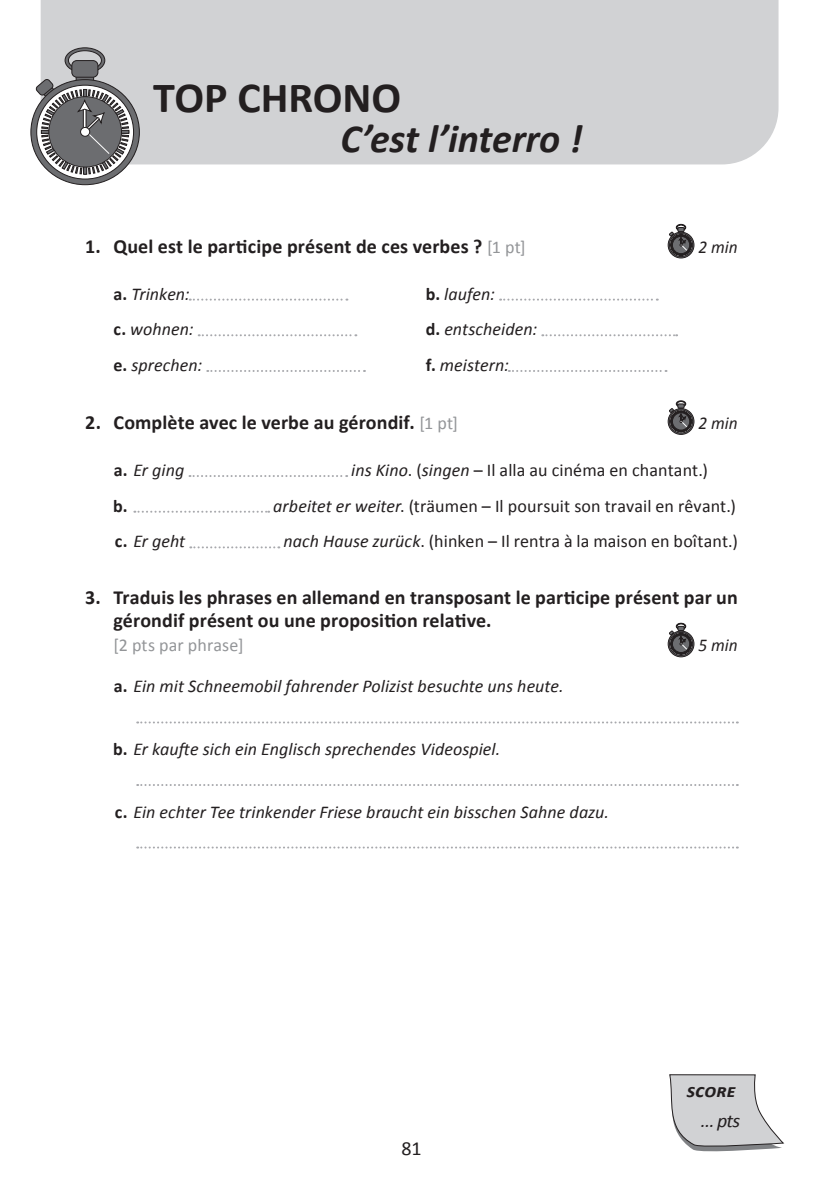
<style>
.page{position:relative;width:823px;height:1191px;background:#fff}
.page>*{position:absolute;margin:0;border:0;box-sizing:border-box;transform-origin:0 0}
.t1{font:700 43.2px "Calibri";letter-spacing:-.005em;color:#231f20}
.t2{font:italic 700 40px "Calibri";letter-spacing:-.005em;color:#231f20}
.t3{font:700 20px/23px "Calibri";letter-spacing:.005em;color:#231f20}
.t4{font:20px "Calibri";color:#231f20}
.t5{font:italic 700 19px "Calibri";color:#231f20;scale:1.05 1}
.t6{font:italic 19px "Calibri";color:#231f20;scale:1.05 1}
.t7{font:italic 18px "Calibri";color:#231f20}
.t8{font:18px "Calibri";letter-spacing:.005em;color:#231f20}
.t9{font:18px "Calibri";letter-spacing:.01em;color:#939598}
.t10{font:italic 18px "Calibri";color:#231f20;scale:.96 1}
.t11{font:700 18px "Calibri";color:#231f20}
.s1{font-weight:400;font-size:18px;color:#939598}
.s2{font-weight:700;font-style:normal}
.s3{font-style:italic}
</style>
<div class="page">
<div style="left:41px;top:0;width:737px;height:164px;background:#d1d2d4"></div>
<svg style="left:31px;top:80px;width:108px;height:105px"></svg>
<svg style="left:37px;top:85px;width:96px;height:94px"></svg>
<svg style="left:35px;top:47px;width:94px;height:127px;background:#8f8f91"></svg>
<div style="left:80px;top:127px;width:10px;height:9px;background:#fff;border-radius:50%"></div>
<div style="left:80px;top:127px;width:10px;height:9px;border:1px solid #231f20;border-radius:50%"></div>
<svg style="left:669px;top:1074px;width:113px;height:78px"></svg>
<svg style="left:190px;top:298px;width:157px;height:2px"></svg>
<svg style="left:500px;top:298px;width:157px;height:2px"></svg>
<svg style="left:198px;top:334px;width:158px;height:2px"></svg>
<svg style="left:542px;top:334px;width:134px;height:2px"></svg>
<svg style="left:207px;top:370px;width:158px;height:2px"></svg>
<svg style="left:508px;top:370px;width:158px;height:2px"></svg>
<svg style="left:189px;top:475px;width:158px;height:2px"></svg>
<svg style="left:134px;top:511px;width:135px;height:2px"></svg>
<svg style="left:190px;top:546px;width:89px;height:2px"></svg>
<svg style="left:137px;top:721px;width:600px;height:2px"></svg>
<svg style="left:137px;top:784px;width:600px;height:2px"></svg>
<svg style="left:137px;top:846px;width:600px;height:2px"></svg>
<div style="left:667px;top:232px;width:26px;height:26px;border:1px solid #231f20;border-radius:50%"></div>
<div style="left:669px;top:233px;width:23px;height:23px;background:#615f60;border-radius:50%"></div>
<div style="left:669px;top:233px;width:23px;height:24px;border:1px solid #231f20;border-radius:50%"></div>
<svg style="left:668px;top:224px;width:23px;height:31px"></svg>
<div style="left:667px;top:408px;width:26px;height:26px;border:1px solid #231f20;border-radius:50%"></div>
<div style="left:669px;top:410px;width:23px;height:23px;border:1px solid #231f20;border-radius:50%"></div>
<svg style="left:668px;top:401px;width:23px;height:31px"></svg>
<div style="left:667px;top:631px;width:26px;height:26px;border:1px solid #231f20;border-radius:50%"></div>
<div style="left:669px;top:632px;width:23px;height:23px;border:1px solid #231f20;border-radius:50%"></div>
<svg style="left:668px;top:623px;width:23px;height:31px"></svg>
<h1 class="t1" style="left:153px;top:71px;width:249px">TOP CHRONO</h1>
<h2 class="t2" style="left:340px;top:114px;width:243px">C’est l’interro !</h2>
<p class="t3" style="left:85px;top:233px;width:442px">1. Quel est le participe présent de ces verbes ? <span class="s1">[1 pt]</span></p>
<p class="t10" style="left:698px;top:234px;width:42px">2 min</p>
<p class="t7" style="left:113px;top:281px;width:78px"><span class="s2">a.</span> Trinken:</p>
<p class="t7" style="left:425px;top:281px;width:71px"><span class="s2">b.</span> laufen:</p>
<p class="t7" style="left:113px;top:317px;width:82px"><span class="s2">c.</span> wohnen:</p>
<p class="t7" style="left:425px;top:317px;width:113px"><span class="s2">d.</span> entscheiden:</p>
<p class="t7" style="left:113px;top:353px;width:90px"><span class="s2">e.</span> sprechen:</p>
<p class="t7" style="left:425px;top:353px;width:85px"><span class="s2">f.</span> meistern:</p>
<p class="t3" style="left:85px;top:410px;width:374px">2. Complète avec le verbe au gérondif. <span class="s1">[1 pt]</span></p>
<p class="t10" style="left:698px;top:411px;width:42px">2 min</p>
<p class="t7" style="left:114px;top:458px;width:72px"><span class="s2">a.</span> Er ging</p>
<p class="t8" style="left:351px;top:459px;width:358px"><span class="s3">ins Kino</span>. (<span class="s3">singen</span> – Il alla au cinéma en chantant.)</p>
<p class="t11" style="left:113px;top:494px;width:16px">b.</p>
<p class="t8" style="left:273px;top:494px;width:464px"><span class="s3">arbeitet er weiter</span>. (träumen – Il poursuit son travail en rêvant.)</p>
<p class="t7" style="left:115px;top:529px;width:72px"><span class="s2">c.</span> Er geht</p>
<p class="t8" style="left:283px;top:530px;width:456px"><span class="s3">nach Hause zurück</span>. (hinken – Il rentra à la maison en boîtant.)</p>
<p class="t3" style="left:113px;top:585px;width:625px;text-indent:-28px">3. Traduis les phrases en allemand en transposant le participe présent par un gérondif présent ou une proposition relative.</p>
<p class="t9" style="left:113px;top:634px;width:131px">[2 pts par phrase]</p>
<p class="t10" style="left:698px;top:633px;width:42px">5 min</p>
<p class="t7" style="left:114px;top:674px;width:451px"><span class="s2">a.</span> Ein mit Schneemobil fahrender Polizist besuchte uns heute.</p>
<p class="t7" style="left:113px;top:736px;width:388px"><span class="s2">b.</span> Er kaufte sich ein Englisch sprechendes Videospiel.</p>
<p class="t7" style="left:115px;top:799px;width:495px"><span class="s2">c.</span> Ein echter Tee trinkender Friese braucht ein bisschen Sahne dazu.</p>
<p class="t4" style="left:401px;top:1135px;width:21px">81</p>
<p class="t5" style="left:686px;top:1078px;width:48px">score</p>
<p class="t6" style="left:700px;top:1107px;width:39px">… pts</p>
</div>
